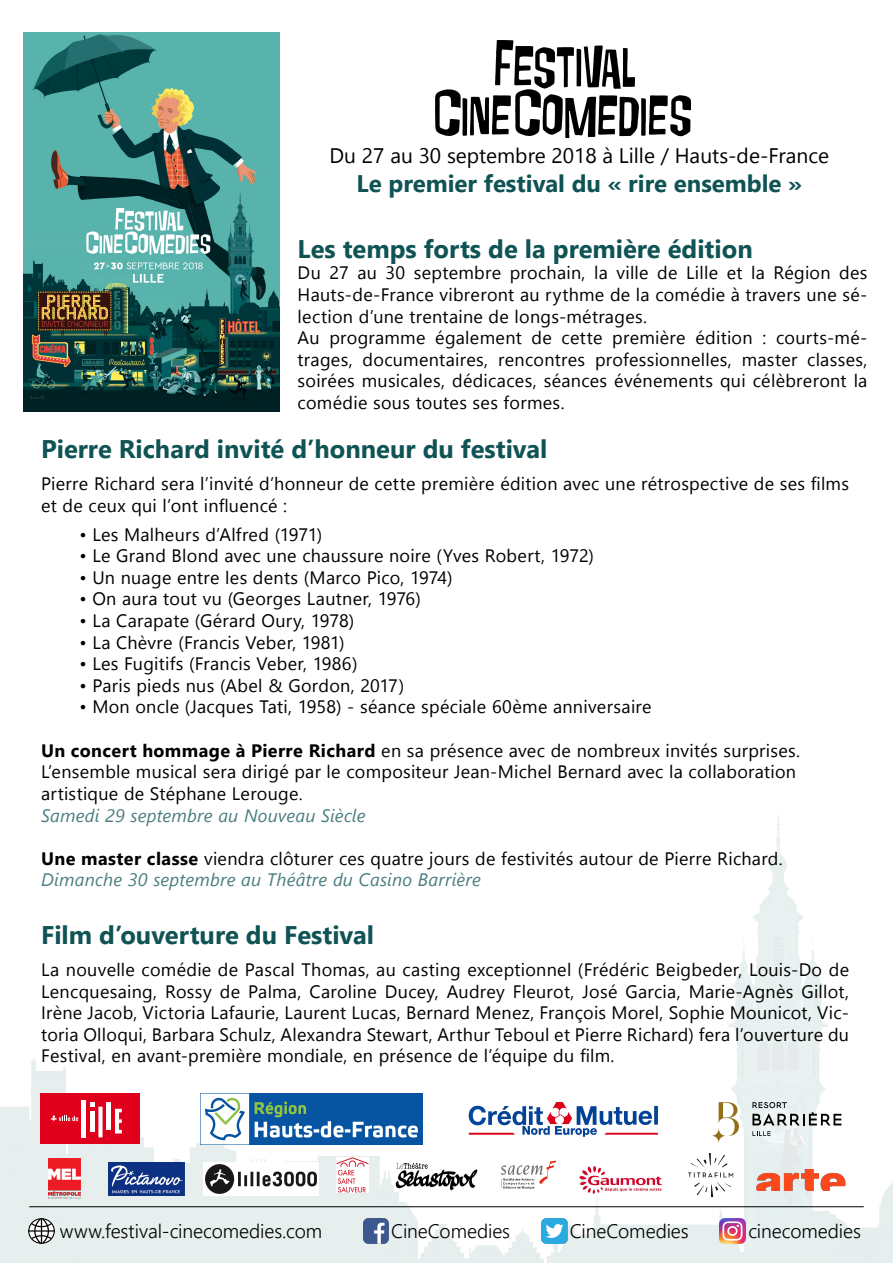
<style>
.page{position:relative;width:893px;height:1263px;background:#fff}
.page>*{position:absolute;margin:0;border:0;box-sizing:border-box;transform-origin:0 0}
.t1{font:700 25.5px "Segoe UI";color:#0f5354}
.t2{font:700 24px "Segoe UI";color:#0f5354}
.t3{font:21px "Segoe UI";color:#000}
.t4{font:300 19.5px "Segoe UI";letter-spacing:-.005em;color:#000}
.t5{font:18px/21.6px "Segoe UI";letter-spacing:.015em;color:#000}
.t6{font:italic 18px "Segoe UI";letter-spacing:.01em;color:#4b7e7f}
.s1{font-weight:700}
.s2{font-style:italic;color:#4b7e7f}
</style>
<div class="page">
<img style="left:0;top:813px;width:893px;height:450px">
<img style="left:435px;top:41px;width:256px;height:96px">
<img style="left:23px;top:33px;width:257px;height:379px">
<hr style="left:29px;top:1206px;width:835px;height:1px;background:#000">
<div style="left:40px;top:1094px;width:99px;height:50px;background:#e0001b"></div>
<svg style="left:51px;top:1115px;width:27px;height:6px"></svg>
<hr style="left:82px;top:1100px;width:4px;height:37px;background:#fff">
<div style="left:98px;top:1107px;width:5px;height:30px;background:#fff"></div>
<hr style="left:107px;top:1102px;width:4px;height:27px;background:#fff">
<hr style="left:90px;top:1110px;width:4px;height:21px;background:#fff">
<svg style="left:90px;top:1102px;width:4px;height:4px"></svg>
<svg style="left:115px;top:1109px;width:7px;height:24px"></svg>
<svg style="left:712px;top:1128px;width:14px;height:15px"></svg>
<svg style="left:719px;top:1102px;width:20px;height:34px"></svg>
<svg style="left:752px;top:1131px;width:19px;height:5px"></svg>
<svg style="left:752px;top:1102px;width:89px;height:23px"></svg>
<img style="left:200px;top:1094px;width:223px;height:50px">
<img style="left:460px;top:1094px;width:208px;height:50px">
<img style="left:49px;top:1159px;width:32px;height:39px">
<img style="left:109px;top:1162px;width:76px;height:33px">
<img style="left:204px;top:1162px;width:115px;height:33px">
<img style="left:336px;top:1158px;width:32px;height:34px">
<img style="left:395px;top:1161px;width:84px;height:30px">
<img style="left:496px;top:1159px;width:65px;height:36px">
<img style="left:578px;top:1163px;width:84px;height:34px">
<img style="left:681px;top:1154px;width:60px;height:43px">
<img style="left:757px;top:1169px;width:90px;height:22px">
<img style="left:719px;top:1218px;width:26px;height:26px">
<img style="left:542px;top:1218px;width:25px;height:26px">
<img style="left:363px;top:1218px;width:26px;height:26px">
<img style="left:29px;top:1218px;width:25px;height:26px">
<p class="t3" style="left:330px;top:140px;width:501px">Du 27 au 30 septembre 2018 à Lille / Hauts-de-France</p>
<h2 class="t2" style="left:357px;top:165px;width:447px">Le premier festival du « rire ensemble »</h2>
<h1 class="t1" style="left:298px;top:229px;width:457px">Les temps forts de la première édition</h1>
<p class="t5" style="left:298px;top:261px;width:571px">Du 27 au 30 septembre prochain, la ville de Lille et la Région des Hauts-de-France vibreront au rythme de la comédie à travers une sé&shy;lection d’une trentaine de longs-métrages.<br>Au programme également de cette première édition : courts-mé&shy;trages, documentaires, rencontres professionnelles, master classes, soirées musicales, dédicaces, séances événements qui célèbreront la comédie sous toutes ses formes.</p>
<h1 class="t1" style="left:41px;top:429px;width:508px">Pierre Richard invité d’honneur du festival</h1>
<p class="t5" style="left:41px;top:472px;width:809px">Pierre Richard sera l’invité d’honneur de cette première édition avec une rétrospective de ses films et de ceux qui l’ont influencé :</p>
<p class="t5" style="left:79px;top:523px;width:244px">• Les Malheurs d’Alfred (1971)</p>
<p class="t5" style="left:79px;top:544px;width:516px">• Le Grand Blond avec une chaussure noire (Yves Robert, 1972)</p>
<p class="t5" style="left:79px;top:566px;width:375px">• Un nuage entre les dents (Marco Pico, 1974)</p>
<p class="t5" style="left:79px;top:588px;width:343px">• On aura tout vu (Georges Lautner, 1976)</p>
<p class="t5" style="left:79px;top:609px;width:276px">• La Carapate (Gérard Oury, 1978)</p>
<p class="t5" style="left:79px;top:631px;width:267px">• La Chèvre (Francis Veber, 1981)</p>
<p class="t5" style="left:79px;top:652px;width:280px">• Les Fugitifs (Francis Veber, 1986)</p>
<p class="t5" style="left:79px;top:674px;width:326px">• Paris pieds nus (Abel &amp; Gordon, 2017)</p>
<p class="t5" style="left:79px;top:696px;width:574px">• Mon oncle (Jacques Tati, 1958) - séance spéciale 60ème anniversaire</p>
<p class="t5" style="left:41px;top:739px;width:760px"><span class="s1">Un concert hommage à Pierre Richard</span> en sa présence avec de nombreux invités surprises.<br>L’ensemble musical sera dirigé par le compositeur Jean-Michel Bernard avec la collaboration artistique de Stéphane Lerouge.</p>
<p class="t6" style="left:41px;top:802px;width:326px">Samedi 29 septembre au Nouveau Siècle</p>
<p class="t5" style="left:41px;top:847px;width:743px"><span class="s1">Une master classe</span> viendra clôturer ces quatre jours de festivités autour de Pierre Richard.<br><span class="s2">Dimanche 30 septembre au Théâtre du Casino Barrière</span></p>
<h1 class="t1" style="left:41px;top:915px;width:334px">Film d’ouverture du Festival</h1>
<p class="t5" style="left:41px;top:958px;width:809px;text-align:justify">La nouvelle comédie de Pascal Thomas, au casting exceptionnel (Frédéric Beigbeder, Louis-Do de Lencquesaing, Rossy de Palma, Caroline Ducey, Audrey Fleurot, José Garcia, Marie-Agnès Gillot, Irène Jacob, Victoria Lafaurie, Laurent Lucas, Bernard Menez, François Morel, Sophie Mounicot, Vic&shy;toria Olloqui, Barbara Schulz, Alexandra Stewart, Arthur Teboul et Pierre Richard) fera l’ouverture du Festival, en avant-première mondiale, en présence de l’équipe du film.</p>
<p class="t4" style="left:60px;top:1216px;width:264px">www.festival-cinecomedies.com</p>
<p class="t4" style="left:391px;top:1216px;width:120px">CineComedies</p>
<p class="t4" style="left:570px;top:1216px;width:120px">CineComedies</p>
<p class="t4" style="left:748px;top:1216px;width:114px">cinecomedies</p>
</div>
